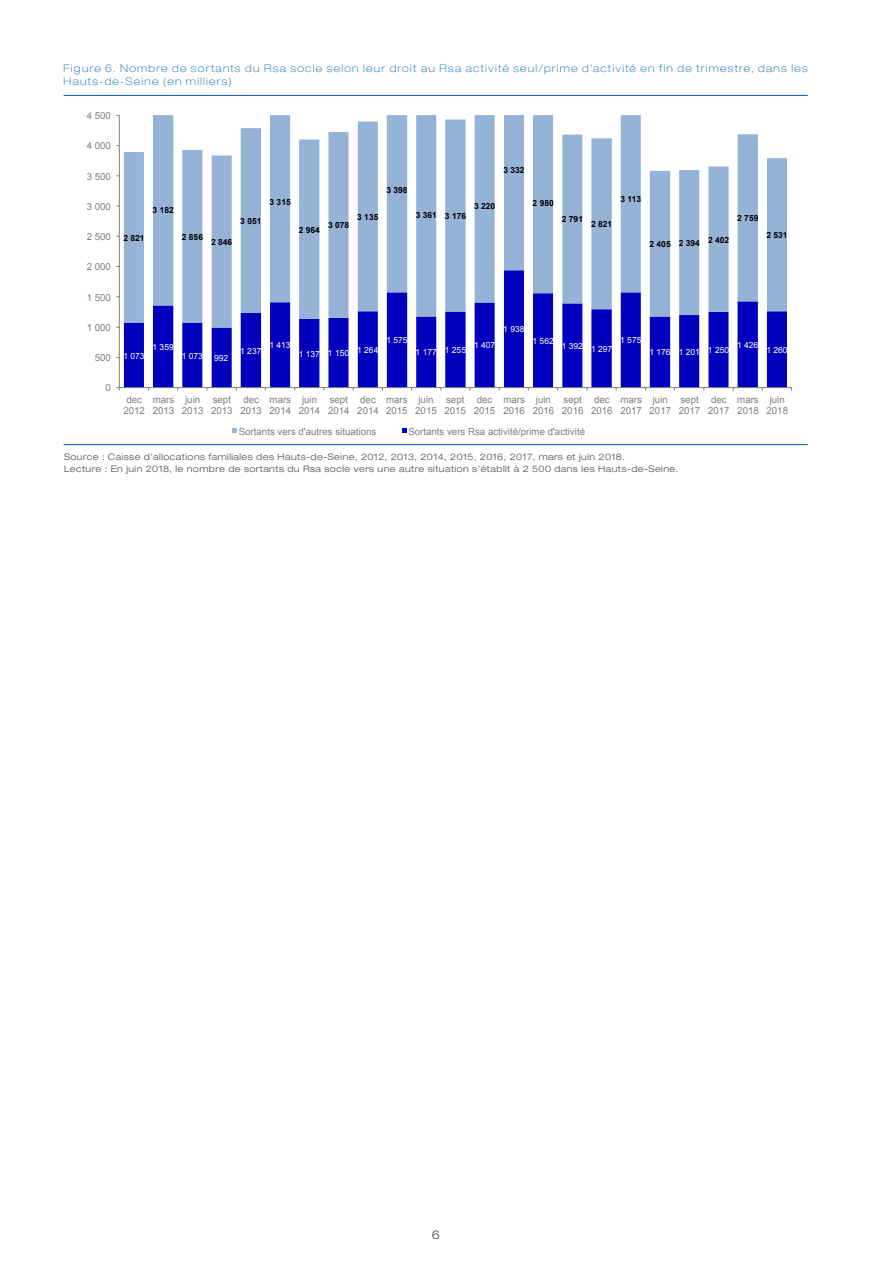
<style>
.page{position:relative;width:893px;height:1263px;background:#fff}
.page>*{position:absolute;margin:0;border:0;box-sizing:border-box;transform-origin:0 0}
.t1{font:300 expanded 12px "Helvetica Neue";color:#4b4c4d}
.Titre_Figure__Tablea{font:100 expanded 10.5px/12.6px "Helvetica Neue";letter-spacing:.12em;color:#0064b3}
.t2{font:9.75px/10.9px "Arial";color:#7f7f7f;text-align:center}
.Source{font:300 expanded 9px "Helvetica Neue";letter-spacing:.05em;color:#4b4c4d}
.t3{font:700 8.4px "Arial";color:#000}
.t4{font:8.4px "Arial";color:#fff}
</style>
<div class="page">
<svg style="left:124px;top:327px;width:663px;height:60px;fill:#0000be"></svg>
<svg style="left:124px;top:115px;width:663px;height:212px;fill:#95b3d7"></svg>
<hr style="left:119px;top:115px;width:1px;height:273px;background:#808080">
<hr style="left:119px;top:387px;width:672px;height:1px;background:#808080">
<svg style="left:232px;top:428px;width:5px;height:5px"></svg>
<svg style="left:402px;top:428px;width:4px;height:5px"></svg>
<hr style="left:64px;top:444px;width:744px;height:1px;background:#0055b0">
<hr style="left:64px;top:95px;width:744px;height:1px;background:#0055b0">
<p class="Titre_Figure__Tablea" style="left:64px;top:62px;width:746px">Figure 6. Nombre de sortants du Rsa socle selon leur droit au Rsa activité seul/prime d’activité en fin de trimestre, dans les<br>Hauts-de-Seine (en milliers)</p>
<p class="t2" style="left:87px;top:110px;width:26px">4 500</p>
<p class="t2" style="left:87px;top:141px;width:26px">4 000</p>
<p class="t2" style="left:87px;top:171px;width:26px">3 500</p>
<p class="t2" style="left:87px;top:201px;width:26px">3 000</p>
<p class="t2" style="left:87px;top:231px;width:26px">2 500</p>
<p class="t2" style="left:87px;top:262px;width:26px">2 000</p>
<p class="t2" style="left:87px;top:292px;width:26px">1 500</p>
<p class="t2" style="left:87px;top:322px;width:26px">1 000</p>
<p class="t2" style="left:95px;top:352px;width:18px">500</p>
<p class="t2" style="left:106px;top:383px;width:7px">0</p>
<p class="t3" style="left:123px;top:232px;width:23px">2 821</p>
<p class="t3" style="left:153px;top:204px;width:23px">3 182</p>
<p class="t3" style="left:182px;top:231px;width:23px">2 856</p>
<p class="t3" style="left:211px;top:236px;width:23px">2 846</p>
<p class="t3" style="left:240px;top:215px;width:23px">3 051</p>
<p class="t3" style="left:270px;top:197px;width:23px">3 315</p>
<p class="t3" style="left:299px;top:224px;width:23px">2 964</p>
<p class="t3" style="left:328px;top:220px;width:23px">3 078</p>
<p class="t3" style="left:357px;top:211px;width:23px">3 135</p>
<p class="t3" style="left:386px;top:184px;width:23px">3 398</p>
<p class="t3" style="left:416px;top:210px;width:52px">3 361 3 176</p>
<p class="t3" style="left:474px;top:200px;width:23px">3 220</p>
<p class="t3" style="left:503px;top:164px;width:23px">3 332</p>
<p class="t3" style="left:533px;top:198px;width:23px">2 980</p>
<p class="t3" style="left:562px;top:214px;width:23px">2 791</p>
<p class="t3" style="left:591px;top:219px;width:23px">2 821</p>
<p class="t3" style="left:620px;top:193px;width:22px">3 113</p>
<p class="t3" style="left:649px;top:237px;width:81px">2 405 2 394 2 402</p>
<p class="t3" style="left:737px;top:213px;width:23px">2 759</p>
<p class="t3" style="left:766px;top:230px;width:23px">2 531</p>
<p class="t4" style="left:123px;top:350px;width:23px">1 073</p>
<p class="t4" style="left:153px;top:341px;width:23px">1 359</p>
<p class="t4" style="left:182px;top:350px;width:23px">1 073</p>
<p class="t4" style="left:214px;top:352px;width:16px">992</p>
<p class="t4" style="left:240px;top:345px;width:23px">1 237</p>
<p class="t4" style="left:269px;top:340px;width:23px">1 413</p>
<p class="t4" style="left:299px;top:348px;width:81px">1 137 1 150 1 264</p>
<p class="t4" style="left:386px;top:335px;width:23px">1 575</p>
<p class="t4" style="left:416px;top:346px;width:52px">1 177 1 255</p>
<p class="t4" style="left:474px;top:340px;width:23px">1 407</p>
<p class="t4" style="left:503px;top:324px;width:23px">1 938</p>
<p class="t4" style="left:533px;top:335px;width:23px">1 562</p>
<p class="t4" style="left:562px;top:342px;width:52px">1 392 1 297</p>
<p class="t4" style="left:620px;top:335px;width:23px">1 575</p>
<p class="t4" style="left:649px;top:346px;width:81px">1 176 1 201 1 250</p>
<p class="t4" style="left:737px;top:339px;width:23px">1 426</p>
<p class="t4" style="left:766px;top:344px;width:23px">1 260</p>
<p class="t2" style="left:123px;top:394px;width:23px">dec<br>2012</p>
<p class="t2" style="left:153px;top:394px;width:23px;text-align:left">mars<br>2013</p>
<p class="t2" style="left:182px;top:394px;width:23px">juin<br>2013</p>
<p class="t2" style="left:211px;top:394px;width:23px;text-align:left">sept<br>2013</p>
<p class="t2" style="left:240px;top:394px;width:23px">dec<br>2013</p>
<p class="t2" style="left:270px;top:394px;width:23px;text-align:left">mars<br>2014</p>
<p class="t2" style="left:299px;top:394px;width:23px">juin<br>2014</p>
<p class="t2" style="left:328px;top:394px;width:23px;text-align:left">sept<br>2014</p>
<p class="t2" style="left:357px;top:394px;width:23px">dec<br>2014</p>
<p class="t2" style="left:386px;top:394px;width:23px;text-align:left">mars<br>2015</p>
<p class="t2" style="left:415px;top:394px;width:23px">juin<br>2015</p>
<p class="t2" style="left:444px;top:394px;width:23px;text-align:left">sept<br>2015</p>
<p class="t2" style="left:474px;top:394px;width:23px">dec<br>2015</p>
<p class="t2" style="left:503px;top:394px;width:23px;text-align:left">mars<br>2016</p>
<p class="t2" style="left:533px;top:394px;width:23px">juin<br>2016</p>
<p class="t2" style="left:562px;top:394px;width:23px;text-align:left">sept<br>2016</p>
<p class="t2" style="left:591px;top:394px;width:23px">dec<br>2016</p>
<p class="t2" style="left:620px;top:394px;width:23px;text-align:left">mars<br>2017</p>
<p class="t2" style="left:650px;top:394px;width:23px">juin<br>2017</p>
<p class="t2" style="left:679px;top:394px;width:23px;text-align:left">sept<br>2017</p>
<p class="t2" style="left:708px;top:394px;width:23px">dec<br>2017</p>
<p class="t2" style="left:737px;top:394px;width:23px;text-align:left">mars<br>2018</p>
<p class="t2" style="left:766px;top:394px;width:23px">juin<br>2018</p>
<p class="t2" style="left:239px;top:426px;width:139px">Sortants vers d'autres situations</p>
<p class="t2" style="left:408px;top:426px;width:178px">Sortants vers Rsa activité/prime d'activité</p>
<p class="Source" style="left:64px;top:451px;width:562px">Source : Caisse d’allocations familiales des Hauts-de-Seine, 2012, 2013, 2014, 2015, 2016, 2017, mars et juin 2018.</p>
<p class="Source" style="left:64px;top:463px;width:616px">Lecture : En juin 2018, le nombre de sortants du Rsa socle vers une autre situation s’établit à 2 500 dans les Hauts-de-Seine.</p>
<p class="t1" style="left:432px;top:1228px;width:10px">6</p>
</div>
